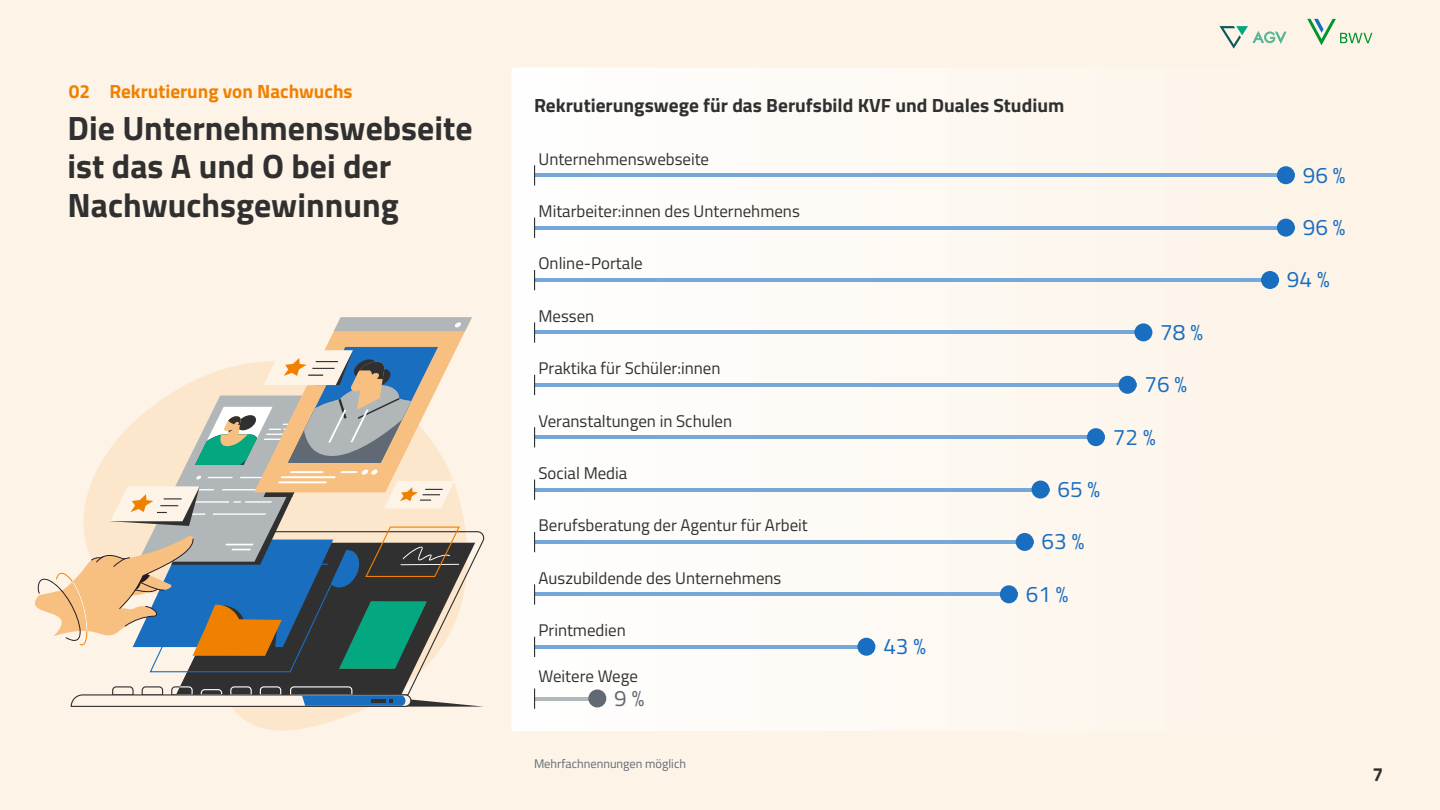
<style>
.page{position:relative;width:1440px;height:810px;background:#fdf3e6}
.page>*{position:absolute;margin:0;border:0;box-sizing:border-box;transform-origin:0 0}
.t1{font:700 33.75px/38.2px "Titillium Web";color:#303030}
.t2{font:22.5px "Titillium Web";color:#196ec0}
.t3{font:22.5px "Titillium Web";color:#616a74}
.t4{font:700 19.12px "Titillium Web";color:#303030}
.t5{font:700 19.12px "Titillium Web";color:#f08100}
.t6{font:16.88px "Titillium Web";color:#303030}
.t7{font:12.38px "Titillium Web";color:#616a74}
</style>
<div class="page">
<div style="left:512px;top:68px;width:860px;height:663px;background:#fdf8f2;border-radius:2px"></div>
<hr style="left:535px;top:226px;width:760px;height:3px;background:#75a8d9">
<div style="left:1277px;top:219px;width:18px;height:18px;background:#196ec0;border-radius:50%"></div>
<hr style="left:535px;top:174px;width:760px;height:3px;background:#75a8d9">
<div style="left:1277px;top:166px;width:18px;height:18px;background:#196ec0;border-radius:50%"></div>
<hr style="left:535px;top:278px;width:744px;height:4px;background:#75a8d9">
<div style="left:1261px;top:271px;width:18px;height:18px;background:#196ec0;border-radius:50%"></div>
<hr style="left:535px;top:331px;width:617px;height:3px;background:#75a8d9">
<div style="left:1134px;top:323px;width:18px;height:18px;background:#196ec0;border-radius:50%"></div>
<hr style="left:535px;top:383px;width:601px;height:4px;background:#75a8d9">
<div style="left:1119px;top:376px;width:18px;height:18px;background:#196ec0;border-radius:50%"></div>
<hr style="left:535px;top:436px;width:570px;height:3px;background:#75a8d9">
<div style="left:1087px;top:428px;width:18px;height:18px;background:#196ec0;border-radius:50%"></div>
<hr style="left:535px;top:488px;width:514px;height:3px;background:#75a8d9">
<div style="left:1032px;top:481px;width:18px;height:18px;background:#196ec0;border-radius:50%"></div>
<hr style="left:535px;top:540px;width:498px;height:4px;background:#75a8d9">
<div style="left:1016px;top:533px;width:18px;height:18px;background:#196ec0;border-radius:50%"></div>
<hr style="left:535px;top:593px;width:483px;height:3px;background:#75a8d9">
<div style="left:1000px;top:585px;width:18px;height:18px;background:#196ec0;border-radius:50%"></div>
<hr style="left:535px;top:645px;width:340px;height:4px;background:#75a8d9">
<div style="left:857px;top:638px;width:18px;height:18px;background:#196ec0;border-radius:50%"></div>
<hr style="left:535px;top:697px;width:71px;height:3px;background:#b3b8ba">
<div style="left:588px;top:689px;width:18px;height:18px;background:#616a74;border-radius:50%"></div>
<svg style="left:534px;top:165px;width:1px;height:20px"></svg>
<svg style="left:534px;top:218px;width:1px;height:20px"></svg>
<svg style="left:534px;top:270px;width:1px;height:20px"></svg>
<svg style="left:534px;top:322px;width:1px;height:21px"></svg>
<svg style="left:534px;top:375px;width:1px;height:20px"></svg>
<svg style="left:534px;top:427px;width:1px;height:20px"></svg>
<svg style="left:534px;top:637px;width:1px;height:20px"></svg>
<svg style="left:534px;top:584px;width:1px;height:21px"></svg>
<svg style="left:534px;top:532px;width:1px;height:20px"></svg>
<svg style="left:534px;top:480px;width:1px;height:20px"></svg>
<svg style="left:534px;top:688px;width:1px;height:21px"></svg>
<svg style="left:232px;top:324px;width:293px;height:407px"></svg>
<svg style="left:34px;top:317px;width:450px;height:390px"></svg>
<svg style="left:1307px;top:19px;width:66px;height:26px"></svg>
<svg style="left:1219px;top:26px;width:67px;height:23px"></svg>
<p class="t5" style="left:69px;top:77px;width:285px">02 Rekrutierung von Nachwuchs</p>
<h1 class="t1" style="left:68px;top:107px;width:407px">Die Unternehmenswebseite ist das A und O bei der<br>Nachwuchsgewinnung</h1>
<p class="t4" style="left:534px;top:90px;width:532px">Rekrutierungswege für das Berufsbild KVF und Duales Studium</p>
<p class="t6" style="left:538px;top:146px;width:172px">Unternehmenswebseite</p>
<p class="t6" style="left:538px;top:199px;width:263px">Mitarbeiter:innen des Unternehmens</p>
<p class="t6" style="left:538px;top:251px;width:106px">Online-Portale</p>
<p class="t6" style="left:538px;top:304px;width:57px">Messen</p>
<p class="t6" style="left:538px;top:356px;width:184px">Praktika für Schüler:innen</p>
<p class="t6" style="left:538px;top:408px;width:195px">Veranstaltungen in Schulen</p>
<p class="t6" style="left:538px;top:461px;width:90px">Social Media</p>
<p class="t6" style="left:538px;top:513px;width:271px">Berufsberatung der Agentur für Arbeit</p>
<p class="t6" style="left:538px;top:566px;width:244px">Auszubildende des Unternehmens</p>
<p class="t6" style="left:538px;top:618px;width:89px">Printmedien</p>
<p class="t6" style="left:538px;top:664px;width:101px">Weitere Wege</p>
<h2 class="t3" style="left:614px;top:682px;width:32px">9 %</h2>
<h2 class="t2" style="left:883px;top:630px;width:44px">43 %</h2>
<h2 class="t2" style="left:1057px;top:473px;width:44px">65 %</h2>
<h2 class="t2" style="left:1042px;top:525px;width:44px">63 %</h2>
<h2 class="t2" style="left:1026px;top:577px;width:44px">61 %</h2>
<h2 class="t2" style="left:1160px;top:316px;width:44px">78 %</h2>
<h2 class="t2" style="left:1144px;top:368px;width:44px">76 %</h2>
<h2 class="t2" style="left:1113px;top:420px;width:44px">72 %</h2>
<p class="t7" style="left:534px;top:754px;width:154px">Mehrfachnennungen möglich</p>
<h2 class="t2" style="left:1303px;top:158px;width:44px">96 %</h2>
<h2 class="t2" style="left:1303px;top:211px;width:44px">96 %</h2>
<h2 class="t2" style="left:1287px;top:263px;width:44px">94 %</h2>
<p class="t4" style="left:1372px;top:760px;width:12px">7</p>
</div>
